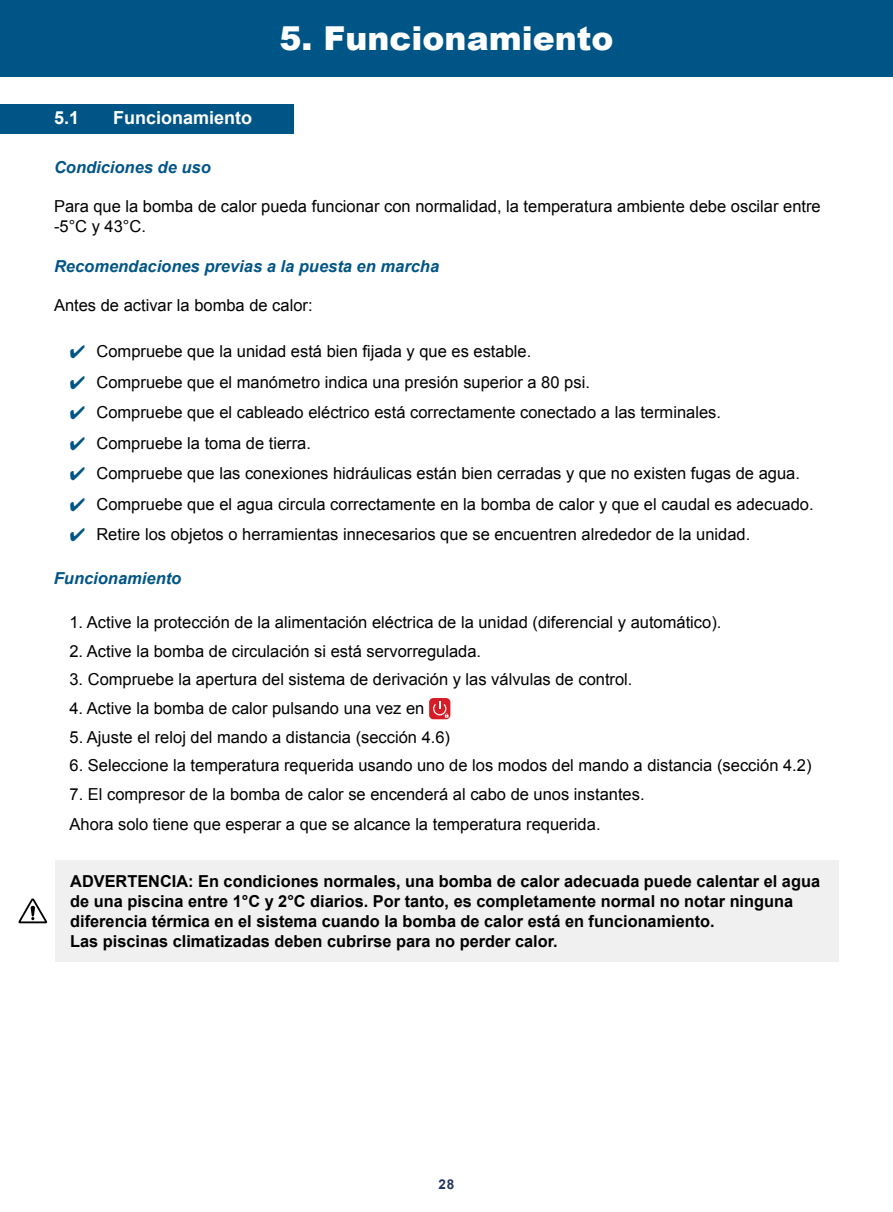
<style>
.page{position:relative;width:893px;height:1212px;background:#fff}
.page>*{position:absolute;margin:0;border:0;box-sizing:border-box;transform-origin:0 0}
.t1{font:900 33px "Arial";color:#fff}
.t2{font:700 18px "Arial";color:#fff}
.t3{font:16.5px/30.5px "Arial";color:#000}
.t4{font:700 16.5px/19.8px "Arial";color:#000}
.t5{font:italic 700 16.5px "Arial";color:#005587}
.t6{font:700 13.5px "Arial";color:#1f355e}
</style>
<div class="page">
<div style="left:0;top:0;width:893px;height:77px;background:#005587"></div>
<div style="left:0;top:104px;width:293px;height:29px;background:#005587"></div>
<div style="left:429px;top:698px;width:21px;height:21px;background:#d61c26;border-radius:4px"></div>
<svg style="left:433px;top:701px;width:15px;height:17px"></svg>
<div style="left:55px;top:860px;width:784px;height:101px;background:#f0f0f0"></div>
<svg style="left:18px;top:898px;width:29px;height:25px"></svg>
<h1 class="t1" style="left:280px;top:14px;width:335px">5. Funcionamiento</h1>
<p class="t2" style="left:54px;top:106px;width:27px">5.1</p>
<p class="t2" style="left:113px;top:106px;width:141px">Funcionamiento</p>
<p class="t5" style="left:54px;top:156px;width:158px">Condiciones de uso</p>
<p class="t3" style="left:54px;top:197px;width:768px;line-height:19.8px">Para que la bomba de calor pueda funcionar con normalidad, la temperatura ambiente debe oscilar entre -5°C y 43°C.</p>
<p class="t5" style="left:54px;top:255px;width:387px">Recomendaciones previas a la puesta en marcha</p>
<p class="t3" style="left:54px;top:291px;width:260px">Antes de activar la bomba de calor:</p>
<p class="t3" style="left:96px;top:337px;width:719px">Compruebe que la unidad está bien fijada y que es estable.<br>Compruebe que el manómetro indica una presión superior a 80 psi.<br>Compruebe que el cableado eléctrico está correctamente conectado a las terminales.<br>Compruebe la toma de tierra.<br>Compruebe que las conexiones hidráulicas están bien cerradas y que no existen fugas de agua.<br>Compruebe que el agua circula correctamente en la bomba de calor y que el caudal es adecuado.<br>Retire los objetos o herramientas innecesarios que se encuentren alrededor de la unidad.</p>
<p class="t5" style="left:54px;top:567px;width:129px">Funcionamiento</p>
<p class="t3" style="left:69px;top:607px;width:654px">1. Active la protección de la alimentación eléctrica de la unidad (diferencial y automático).</p>
<p class="t3" style="left:69px;top:636px;width:413px">2. Active la bomba de circulación si está servorregulada.</p>
<p class="t3" style="left:69px;top:664px;width:565px">3. Compruebe la apertura del sistema de derivación y las válvulas de control.</p>
<p class="t3" style="left:69px;top:693px;width:356px">4. Active la bomba de calor pulsando una vez en</p>
<p class="t3" style="left:70px;top:722px;width:382px">5. Ajuste el reloj del mando a distancia (sección 4.6)</p>
<p class="t3" style="left:70px;top:750px;width:743px">6. Seleccione la temperatura requerida usando uno de los modos del mando a distancia (sección 4.2)</p>
<p class="t3" style="left:70px;top:779px;width:577px">7. El compresor de la bomba de calor se encenderá al cabo de unos instantes.<br>Ahora solo tiene que esperar a que se alcance la temperatura requerida.</p>
<p class="t4" style="left:70px;top:872px;width:751px">ADVERTENCIA: En condiciones normales, una bomba de calor adecuada puede calentar el agua de una piscina entre 1°C y 2°C diarios. Por tanto, es completamente normal no notar ninguna diferencia térmica en el sistema cuando la bomba de calor está en funcionamiento.<br>Las piscinas climatizadas deben cubrirse para no perder calor.</p>
<p class="t6" style="left:439px;top:1176px;width:17px">28</p>
</div>
